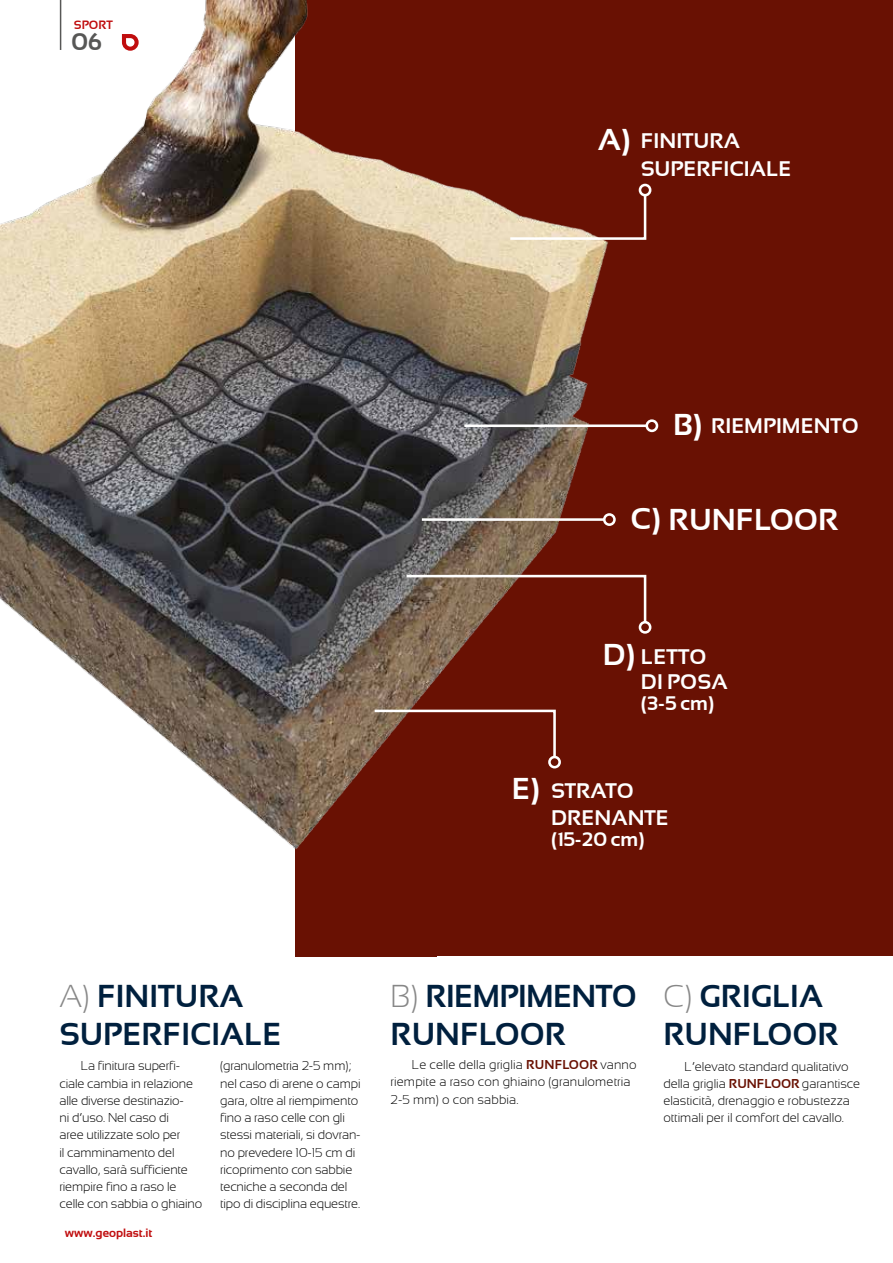
<style>
.page{position:relative;width:893px;height:1263px;background:#fff}
.page>*{position:absolute;margin:0;border:0;box-sizing:border-box;transform-origin:0 0}
.t1{font:700 31.5px/37.8px "Sansation";color:#00203e}
.t2{font:700 31.5px/37.8px "Sansation";letter-spacing:-.02em;color:#00203e}
.t3{font:700 30px "Sansation";color:#fff}
.t4{font:700 24px "Sansation";color:#575756}
.t5{font:700 21px/27.6px "Sansation";color:#fff}
.t6{font:700 19.5px "Sansation";letter-spacing:.01em;color:#fff}
.t7{font:300 12.75px/17.2px "Sansation";letter-spacing:-.01em;color:#000}
.t8{font:300 12.75px/17.2px "Sansation";letter-spacing:.01em;color:#000}
.t9{font:700 12px "Sansation";color:#c00d0e}
.s1{font-size:30px}
.s2{font-weight:300;color:#878787}
.s3{font-weight:700;color:#691103}
</style>
<div class="page">
<div style="left:296px;top:0;width:597px;height:957px;background:#691103"></div>
<img style="left:0;top:0;width:626px;height:853px">
<svg style="left:508px;top:193px;width:140px;height:48px"></svg>
<div style="left:639px;top:184px;width:12px;height:12px;border:3px solid #fff;border-radius:50%"></div>
<hr style="left:422px;top:518px;width:182px;height:3px;background:#fff">
<div style="left:603px;top:513px;width:13px;height:13px;border:3px solid #fff;border-radius:50%"></div>
<hr style="left:464px;top:424px;width:183px;height:3px;background:#fff">
<div style="left:645px;top:419px;width:13px;height:13px;border:3px solid #fff;border-radius:50%"></div>
<svg style="left:372px;top:708px;width:185px;height:51px"></svg>
<div style="left:548px;top:756px;width:13px;height:12px;border:3px solid #fff;border-radius:50%"></div>
<svg style="left:404px;top:573px;width:244px;height:52px"></svg>
<div style="left:639px;top:621px;width:12px;height:13px;border:3px solid #fff;border-radius:50%"></div>
<hr style="left:60px;top:0;width:1px;height:50px;background:#575756">
<svg style="left:122px;top:34px;width:17px;height:17px"></svg>
<p class="t9" style="left:74px;top:18px;width:40px">SPORT</p>
<h3 class="t4" style="left:72px;top:28px;width:32px">06</h3>
<h2 class="t3" style="left:598px;top:123px;width:34px">A)</h2>
<h3 class="t5" style="left:641px;top:127px;width:152px">FINITURA<br>SUPERFICIALE</h3>
<h3 class="t5" style="left:673px;top:412px;width:187px"><span class="s1">B)</span> RIEMPIMENTO</h3>
<h2 class="t3" style="left:631px;top:502px;width:210px">C) RUNFLOOR</h2>
<h2 class="t3" style="left:603px;top:638px;width:34px">D)</h2>
<h3 class="t5" style="left:641px;top:644px;width:88px;line-height:25.2px">LETTO<br>DI POSA</h3>
<h3 class="t6" style="left:641px;top:692px;width:75px">(3-5 cm)</h3>
<h2 class="t3" style="left:512px;top:772px;width:30px">E)</h2>
<h3 class="t5" style="left:551px;top:776px;width:119px">STRATO<br>DRENANTE</h3>
<h3 class="t6" style="left:551px;top:828px;width:95px">(15-20 cm)</h3>
<h1 class="t1" style="left:60px;top:977px;width:223px"><span class="s2">A)</span> FINITURA<br>SUPERFICIALE</h1>
<p class="t7" style="left:60px;top:1057px;width:144px;text-indent:21px">La finitura superfi&shy;ciale cambia in relazione alle diverse destinazio-<br>ni d’uso. Nel caso di<br>aree utilizzate solo per<br>il camminamento del cavallo, sarà sufficiente riempire fino a raso le celle con sabbia o ghiaino</p>
<p class="t7" style="left:220px;top:1057px;width:142px">(granulometria 2-5 mm); nel caso di arene o campi gara, oltre al riempimento fino a raso celle con gli stessi materiali, si dovran&shy;no prevedere 10-15 cm di ricoprimento con sabbie tecniche a seconda del tipo di disciplina equestre.</p>
<p class="t9" style="left:65px;top:1226px;width:89px">www.geoplast.it</p>
<h1 class="t2" style="left:391px;top:977px;width:248px"><span class="s2">B)</span> RIEMPIMENTO<br>RUNFLOOR</h1>
<p class="t8" style="left:391px;top:1056px;width:247px;text-indent:21px">Le celle della griglia <span class="s3">RUNFLOOR</span> vanno riempite a raso con ghiaino (granulometria<br>2-5 mm) o con sabbia.</p>
<h1 class="t1" style="left:663px;top:977px;width:177px"><span class="s2">C)</span> GRIGLIA<br>RUNFLOOR</h1>
<p class="t7" style="left:663px;top:1058px;width:198px;text-indent:21px">L’elevato standard qualitativo della griglia <span class="s3">RUNFLOOR</span> garantisce elasticità, drenaggio e robustezza ottimali per il comfort del cavallo.</p>
</div>
